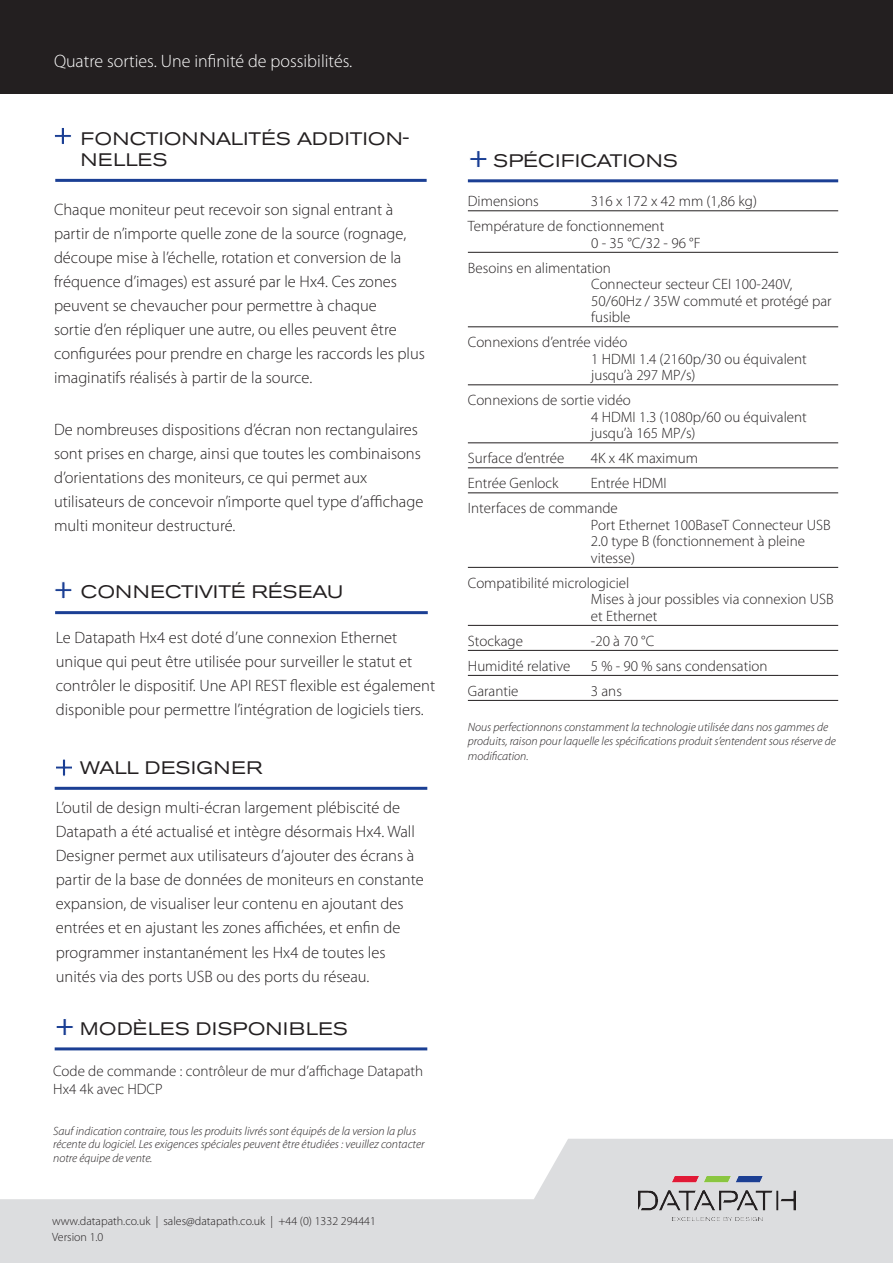
<style>
.page{position:relative;width:893px;height:1263px;background:#fff}
.page>*{position:absolute;margin:0;border:0;box-sizing:border-box;transform-origin:0 0}
.t1{font:expanded 18px/21.6px "Akzidenz Grotesk Pro";letter-spacing:.03em;color:#231f20}
.t2{font:300 18px "Myriad Pro";color:#fff}
.t3{font:expanded 18px "Akzidenz Grotesk Pro";letter-spacing:.01em;color:#231f20}
.Body_Text{font:300 16.5px/24px "Myriad Pro";color:#231f20}
.t4{font:300 15px/16.5px "Myriad Pro";color:#231f20}
.t5{font:italic 300 12px/14.4px "Myriad Pro";color:#231f20}
.t6{font:300 12px "Myriad Pro";color:#231f20}
</style>
<div class="page">
<div style="left:0;top:0;width:893px;height:94px;background:#231f20"></div>
<svg style="left:55px;top:581px;width:17px;height:18px"></svg>
<svg style="left:0;top:1139px;width:893px;height:124px;fill:#dcdddf"></svg>
<img style="left:638px;top:1176px;width:157px;height:45px">
<hr style="left:468px;top:179px;width:370px;height:3px;background:#1b3f94">
<svg style="left:470px;top:151px;width:17px;height:17px"></svg>
<hr style="left:468px;top:211px;width:370px;height:1px;background:#231f20">
<hr style="left:468px;top:252px;width:370px;height:1px;background:#231f20">
<hr style="left:468px;top:327px;width:370px;height:1px;background:#231f20">
<hr style="left:468px;top:385px;width:370px;height:1px;background:#231f20">
<hr style="left:468px;top:443px;width:370px;height:1px;background:#231f20">
<hr style="left:468px;top:468px;width:370px;height:1px;background:#231f20">
<hr style="left:468px;top:493px;width:370px;height:1px;background:#231f20">
<hr style="left:468px;top:567px;width:370px;height:1px;background:#231f20">
<hr style="left:468px;top:625px;width:370px;height:1px;background:#231f20">
<hr style="left:468px;top:650px;width:370px;height:1px;background:#231f20">
<hr style="left:468px;top:675px;width:370px;height:1px;background:#231f20">
<hr style="left:468px;top:700px;width:370px;height:1px;background:#231f20">
<hr style="left:55px;top:179px;width:372px;height:3px;background:#1b3f94">
<svg style="left:54px;top:128px;width:17px;height:16px"></svg>
<hr style="left:55px;top:611px;width:373px;height:3px;background:#1b3f94">
<hr style="left:55px;top:787px;width:372px;height:3px;background:#1b3f94">
<svg style="left:56px;top:759px;width:16px;height:17px"></svg>
<hr style="left:55px;top:1047px;width:372px;height:3px;background:#1b3f94">
<svg style="left:56px;top:1019px;width:18px;height:16px"></svg>
<p class="t2" style="left:54px;top:50px;width:300px">Quatre sorties. Une infinité de possibilités.</p>
<p class="t1" style="left:81px;top:127px;width:330px">FONCTIONNALITÉS ADDITION-<br>NELLES</p>
<p class="Body_Text" style="left:54px;top:197px;width:373px">Chaque moniteur peut recevoir son signal entrant à partir de n’importe quelle zone de la source (rognage, découpe mise à l’échelle, rotation et conversion de la fréquence d’images) est assuré par le Hx4. Ces zones peuvent se chevaucher pour permettre à chaque<br>sortie d’en répliquer une autre, ou elles peuvent être configurées pour prendre en charge les raccords les plus imaginatifs réalisés à partir de la source.</p>
<p class="Body_Text" style="left:54px;top:417px;width:371px">De nombreuses dispositions d’écran non rectangulaires sont prises en charge, ainsi que toutes les combinaisons d’orientations des moniteurs, ce qui permet aux utilisateurs de concevoir n’importe quel type d’affichage multi moniteur destructuré.</p>
<p class="t3" style="left:81px;top:580px;width:264px">CONNECTIVITÉ RÉSEAU</p>
<p class="Body_Text" style="left:56px;top:625px;width:381px">Le Datapath Hx4 est doté d’une connexion Ethernet unique qui peut être utilisée pour surveiller le statut et contrôler le dispositif. Une API REST flexible est également disponible pour permettre l’intégration de logiciels tiers.</p>
<p class="t1" style="left:80px;top:757px;width:184px">WALL DESIGNER</p>
<p class="Body_Text" style="left:56px;top:796px;width:369px">L’outil de design multi-écran largement plébiscité de Datapath a été actualisé et intègre désormais Hx4. Wall Designer permet aux utilisateurs d’ajouter des écrans à partir de la base de données de moniteurs en constante expansion, de visualiser leur contenu en ajoutant des entrées et en ajustant les zones affichées, et enfin de programmer instantanément les Hx4 de toutes les unités via des ports USB ou des ports du réseau.</p>
<p class="t1" style="left:80px;top:1017px;width:269px">MODÈLES DISPONIBLES</p>
<p class="t4" style="left:53px;top:1062px;width:371px;line-height:18px">Code de commande : contrôleur de mur d’affichage Datapath<br>Hx4 4k avec HDCP</p>
<p class="t5" style="left:53px;top:1124px;width:373px;line-height:13.5px">Sauf indication contraire, tous les produits livrés sont équipés de la version la plus récente du logiciel. Les exigences spéciales peuvent être étudiées : veuillez contacter notre équipe de vente.</p>
<p class="t6" style="left:52px;top:1214px;width:325px">www.datapath.co.uk | sales@datapath.co.uk | +44 (0) 1332 294441</p>
<p class="t6" style="left:52px;top:1229px;width:53px">Version 1.0</p>
<p class="t1" style="left:493px;top:149px;width:186px">SPÉCIFICATIONS</p>
<p class="t4" style="left:468px;top:193px;width:72px">Dimensions</p>
<p class="t4" style="left:591px;top:193px;width:168px">316 x 172 x 42 mm (1,86 kg)</p>
<p class="t4" style="left:468px;top:218px;width:198px">Température de fonctionnement</p>
<p class="t4" style="left:591px;top:234px;width:111px">0 - 35 °C/32 - 96 °F</p>
<p class="t4" style="left:468px;top:259px;width:145px">Besoins en alimentation</p>
<p class="t4" style="left:591px;top:276px;width:242px">Connecteur secteur CEI 100-240V,<br>50/60Hz / 35W commuté et protégé par fusible</p>
<p class="t4" style="left:468px;top:334px;width:161px">Connexions d’entrée vidéo</p>
<p class="t4" style="left:591px;top:350px;width:217px">1 HDMI 1.4 (2160p/30 ou équivalent jusqu’à 297 MP/s)</p>
<p class="t4" style="left:468px;top:392px;width:165px">Connexions de sortie vidéo</p>
<p class="t4" style="left:591px;top:408px;width:217px">4 HDMI 1.3 (1080p/60 ou équivalent jusqu’à 165 MP/s)</p>
<p class="t4" style="left:468px;top:450px;width:98px">Surface d’entrée</p>
<p class="t4" style="left:591px;top:450px;width:109px">4K x 4K maximum</p>
<p class="t4" style="left:468px;top:475px;width:92px">Entrée Genlock</p>
<p class="t4" style="left:591px;top:475px;width:77px">Entrée HDMI</p>
<p class="t4" style="left:591px;top:500px;width:241px;text-indent:-123px">Interfaces de commande<br>Port Ethernet 100BaseT Connecteur USB<br>2.0 type B (fonctionnement à pleine vitesse)</p>
<p class="t4" style="left:591px;top:574px;width:244px;text-indent:-123px">Compatibilité micrologiciel<br>Mises à jour possibles via connexion USB et Ethernet</p>
<p class="t4" style="left:468px;top:632px;width:57px">Stockage</p>
<p class="t4" style="left:591px;top:632px;width:65px">-20 à 70 °C</p>
<p class="t4" style="left:468px;top:657px;width:104px">Humidité relative</p>
<p class="t4" style="left:591px;top:657px;width:178px">5 % - 90 % sans condensation</p>
<p class="t4" style="left:468px;top:682px;width:52px">Garantie</p>
<p class="t4" style="left:591px;top:682px;width:33px">3 ans</p>
<p class="t5" style="left:468px;top:720px;width:369px">Nous perfectionnons constamment la technologie utilisée dans nos gammes de produits, raison pour laquelle les spécifications produit s’entendent sous réserve de modification.</p>
</div>
